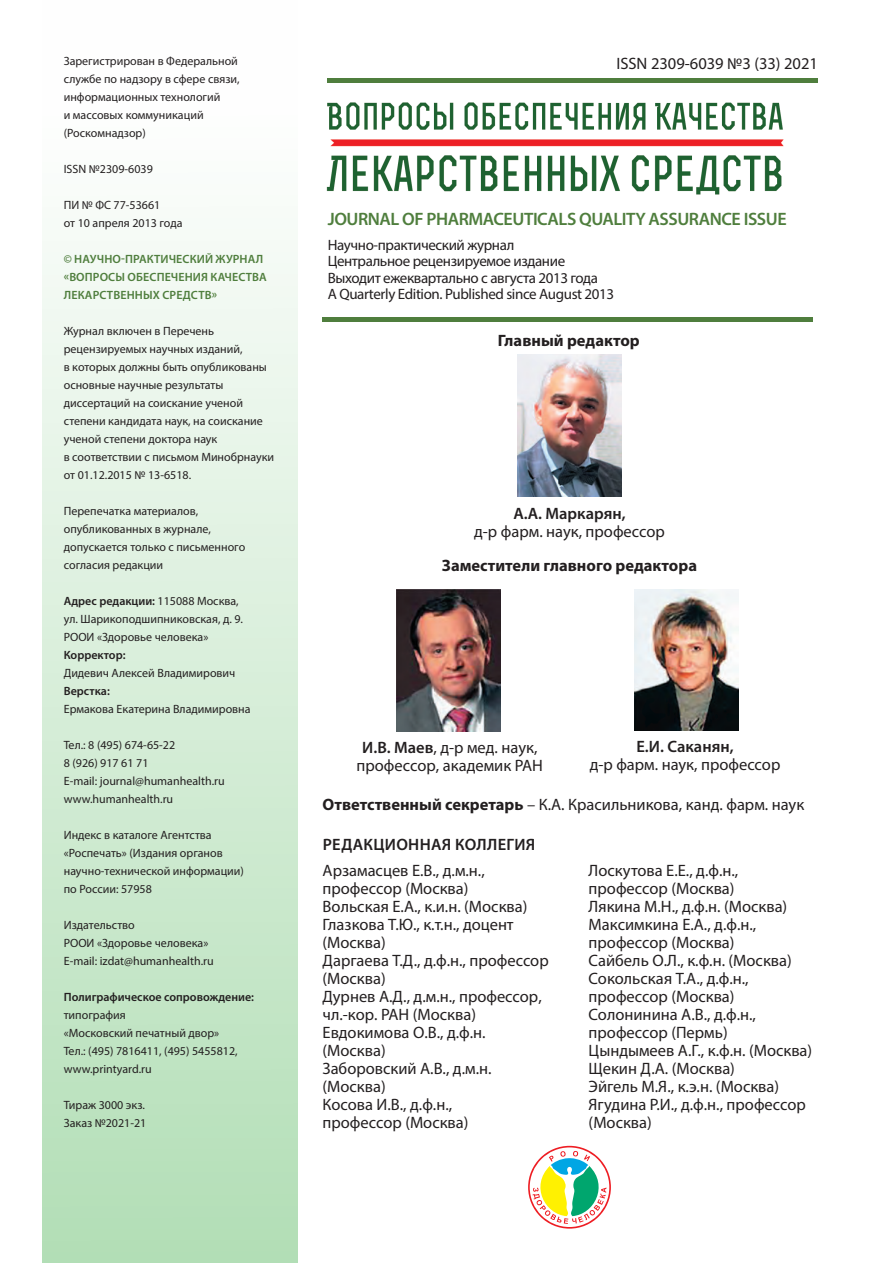
<style>
.page{position:relative;width:893px;height:1263px;background:#fff}
.page>*{position:absolute;margin:0;border:0;box-sizing:border-box;transform-origin:0 0}
.udk{font:600 18px "Myriad Pro";letter-spacing:-.025em;color:#4f7e3d}
.text{font:16.5px/18px "Myriad Pro";color:#231f20}
.text-2{font:700 16.5px "Myriad Pro";color:#231f20}
.text-3{font:600 16.5px "Myriad Pro";color:#231f20}
.text-4{font:600 16.5px "Myriad Pro";letter-spacing:.02em;color:#231f20}
.udk-2{font:15px "Myriad Pro";letter-spacing:-.025em;color:#231f20}
.text-5{font:12px/18px "Myriad Pro";color:#231f20}
.text-6{font:600 12px/18px "Myriad Pro";letter-spacing:.01em;color:#4f7e3d}
.s1{font-weight:600}
.s2{font-weight:700}
</style>
<div class="page">
<div style="left:43px;top:0;width:255px;height:1263px;background:linear-gradient(to bottom,#fff,#b2deb6)"></div>
<img style="left:518px;top:354px;width:103px;height:142px">
<img style="left:635px;top:589px;width:104px;height:142px">
<img style="left:397px;top:589px;width:104px;height:142px">
<hr style="left:328px;top:79px;width:490px;height:4px;background:#4f7e3d">
<hr style="left:323px;top:317px;width:490px;height:4px;background:#4f7e3d">
<svg style="left:528px;top:1146px;width:83px;height:82px"></svg>
<img style="left:326px;top:102px;width:458px;height:93px">
<p class="text-5" style="left:64px;top:52px;width:177px">Зарегистрирован в Федеральной службе по надзору в сфере связи, информационных технологий<br>и массовых коммуникаций (Роскомнадзор)</p>
<p class="text-5" style="left:64px;top:160px;width:91px">ISSN №2309-6039</p>
<p class="text-5" style="left:64px;top:196px;width:98px">ПИ № ФС 77-53661</p>
<p class="text-5" style="left:64px;top:214px;width:120px">от 10 апреля 2013 года</p>
<p class="text-6" style="left:64px;top:250px;width:205px">© НАУЧНО-ПРАКТИЧЕСКИЙ ЖУРНАЛ «ВОПРОСЫ ОБЕСПЕЧЕНИЯ КАЧЕСТВА<br>ЛЕКАРСТВЕННЫХ СРЕДСТВ»</p>
<p class="text-5" style="left:64px;top:322px;width:212px">Журнал включен в Перечень рецензируемых научных изданий,<br>в которых должны быть опубликованы основные научные результаты диссертаций на соискание ученой степени кандидата наук, на соискание ученой степени доктора наук<br>в соответствии с письмом Минобрнауки от 01.12.2015 № 13-6518.</p>
<p class="text-5" style="left:64px;top:502px;width:183px">Перепечатка материалов, опубликованных в журнале, допускается только с письменного согласия редакции</p>
<p class="text-5" style="left:64px;top:592px;width:181px"><span class="s1">Адрес редакции:</span> 115088 Москва, ул. Шарикоподшипниковская, д. 9.</p>
<p class="text-5" style="left:64px;top:628px;width:146px">РООИ «Здоровье человека»</p>
<p class="text-5" style="left:64px;top:646px;width:173px"><span class="s1">Корректор:<br></span>Дидевич Алексей Владимирович</p>
<p class="text-5" style="left:64px;top:682px;width:188px"><span class="s1">Верстка:<br></span>Ермакова Екатерина Владимировна</p>
<p class="text-5" style="left:64px;top:736px;width:113px">Тел.: 8 (495) 674-65-22</p>
<p class="text-5" style="left:64px;top:754px;width:86px">8 (926) 917 61 71</p>
<p class="text-5" style="left:64px;top:772px;width:162px">E-mail: journal@humanhealth.ru www.humanhealth.ru</p>
<p class="text-5" style="left:64px;top:826px;width:182px">Индекс в каталоге Агентства «Роспечать» (Издания органов научно-технической информации) по России: 57958</p>
<p class="text-5" style="left:64px;top:916px;width:73px">Издательство</p>
<p class="text-5" style="left:64px;top:934px;width:146px">РООИ «Здоровье человека»</p>
<p class="text-5" style="left:64px;top:952px;width:151px">E-mail: izdat@humanhealth.ru</p>
<p class="text-5" style="left:64px;top:988px;width:192px"><span class="s1">Полиграфическое сопровождение: </span>типография<br>«Московский печатный двор»</p>
<p class="text-5" style="left:64px;top:1042px;width:175px">Тел.: (495) 7816411, (495) 5455812, www.printyard.ru</p>
<p class="text-5" style="left:64px;top:1096px;width:83px">Тираж 3000 экз.</p>
<p class="text-5" style="left:64px;top:1114px;width:84px">Заказ №2021-21</p>
<p class="text" style="left:616px;top:54px;width:203px">ISSN 2309-6039 №3 (33) 2021</p>
<p class="udk" style="left:328px;top:209px;width:460px">JOURNAL OF PHARMACEUTICALS QUALITY ASSURANCE ISSUE</p>
<p class="udk-2" style="left:328px;top:236px;width:188px">Научно-практический журнал</p>
<p class="udk-2" style="left:328px;top:252px;width:239px">Центральное рецензируемое издание</p>
<p class="udk-2" style="left:328px;top:269px;width:272px">Выходит ежеквартально с августа 2013 года</p>
<p class="udk-2" style="left:328px;top:285px;width:288px">A Quarterly Edition. Published since August 2013</p>
<p class="text-2" style="left:498px;top:330px;width:143px">Главный редактор</p>
<p class="text-3" style="left:513px;top:504px;width:114px">А.А. Маркарян,</p>
<p class="text" style="left:474px;top:522px;width:192px">д-р фарм. наук, профессор</p>
<p class="text-2" style="left:442px;top:554px;width:257px">Заместители главного редактора</p>
<p class="text" style="left:362px;top:738px;width:177px"><span class="s1">И.В. Маев</span>, д-р мед. наук,</p>
<p class="text" style="left:357px;top:756px;width:188px">профессор, академик РАН</p>
<p class="text-3" style="left:636px;top:737px;width:99px">Е.И. Саканян,</p>
<p class="text" style="left:590px;top:755px;width:192px">д-р фарм. наук, профессор</p>
<p class="text" style="left:323px;top:795px;width:483px"><span class="s2">Ответственный секретарь</span> – К.А. Красильникова, канд. фарм. наук</p>
<p class="text-4" style="left:323px;top:835px;width:214px">РЕДАКЦИОННАЯ КОЛЛЕГИЯ</p>
<p class="text" style="left:323px;top:861px;width:164px">Арзамасцев Е.В., д.м.н., профессор (Москва)</p>
<p class="text" style="left:323px;top:897px;width:206px">Вольская Е.А., к.и.н. (Москва)</p>
<p class="text" style="left:323px;top:916px;width:193px">Глазкова Т.Ю., к.т.н., доцент (Москва)</p>
<p class="text" style="left:323px;top:952px;width:228px">Даргаева Т.Д., д.ф.н., профессор (Москва)</p>
<p class="text" style="left:323px;top:988px;width:221px">Дурнев А.Д., д.м.н., профессор, чл.-кор. РАН (Москва)</p>
<p class="text" style="left:323px;top:1024px;width:165px">Евдокимова О.В., д.ф.н. (Москва)</p>
<p class="text" style="left:323px;top:1060px;width:170px">Заборовский А.В., д.м.н. (Москва)</p>
<p class="text" style="left:323px;top:1096px;width:131px">Косова И.В., д.ф.н.,</p>
<p class="text" style="left:323px;top:1114px;width:147px">профессор (Москва)</p>
<p class="text" style="left:589px;top:862px;width:151px">Лоскутова Е.Е., д.ф.н.,</p>
<p class="text" style="left:589px;top:880px;width:147px">профессор (Москва)</p>
<p class="text" style="left:589px;top:898px;width:200px">Лякина М.Н., д.ф.н. (Москва)</p>
<p class="text" style="left:589px;top:916px;width:169px">Максимкина Е.А., д.ф.н., профессор (Москва)</p>
<p class="text" style="left:589px;top:952px;width:205px">Сайбель О.Л., к.ф.н. (Москва)</p>
<p class="text" style="left:589px;top:970px;width:161px">Сокольская Т.А., д.ф.н., профессор (Москва)</p>
<p class="text" style="left:589px;top:1006px;width:169px">Солонинина А.В., д.ф.н.,</p>
<p class="text" style="left:589px;top:1024px;width:141px">профессор (Пермь)</p>
<p class="text" style="left:589px;top:1042px;width:225px">Цындымеев А.Г., к.ф.н. (Москва)</p>
<p class="text" style="left:589px;top:1060px;width:148px">Щекин Д.А. (Москва)</p>
<p class="text" style="left:589px;top:1078px;width:192px">Эйгель М.Я., к.э.н. (Москва)</p>
<p class="text" style="left:589px;top:1096px;width:219px">Ягудина Р.И., д.ф.н., профессор (Москва)</p>
</div>
